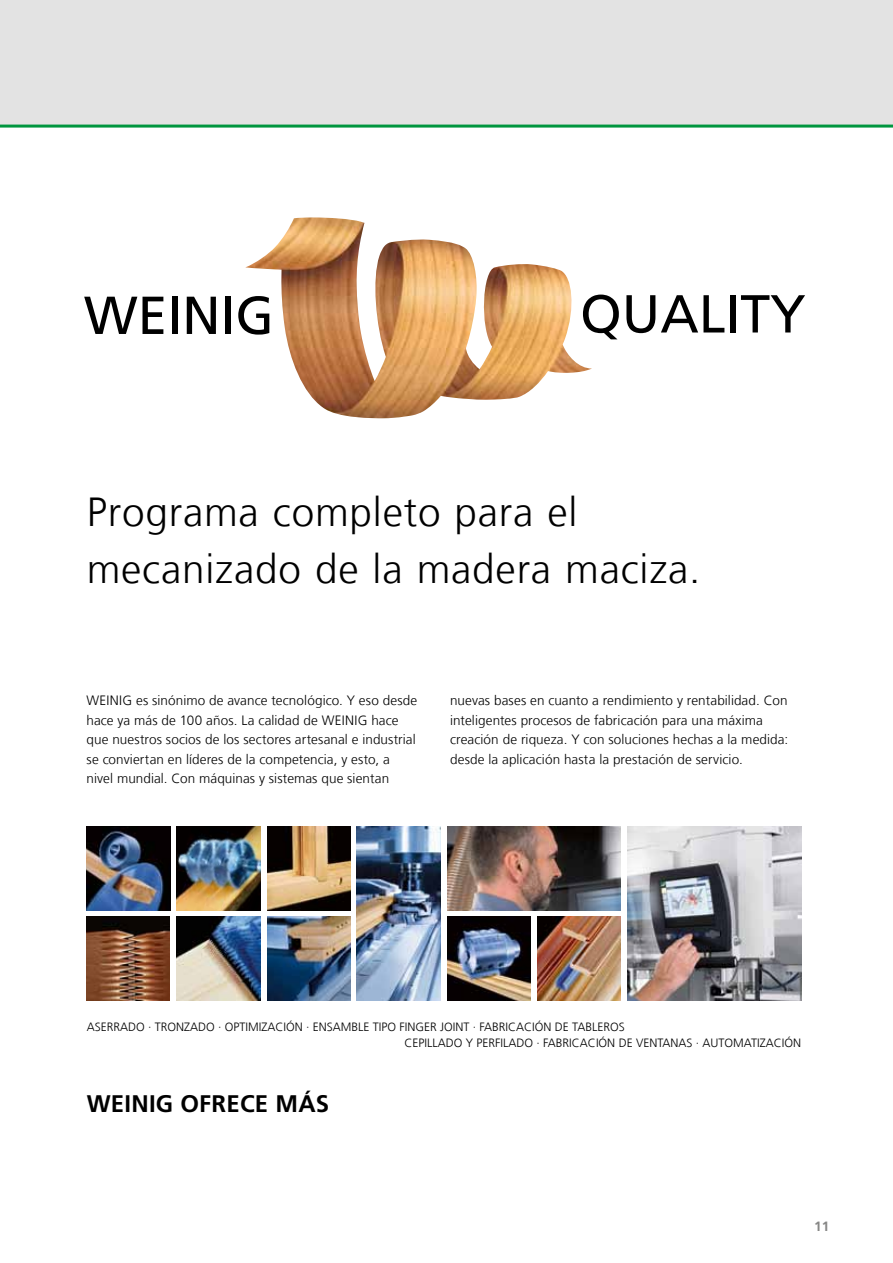
<style>
.page{position:relative;width:893px;height:1263px;background:#fff}
.page>*{position:absolute;margin:0;border:0;box-sizing:border-box;transform-origin:0 0}
.t1{font:300 40.5px/57px "Frutiger LT Com";letter-spacing:.02em;color:#000}
.t2{font:700 24px "Frutiger LT Com";letter-spacing:.01em;color:#000}
.t3{font:300 13.5px/19.5px "Frutiger LT Com";letter-spacing:.01em;color:#000}
.t4{font:700 13.5px "Frutiger LT Com";color:#878786}
.t5{font:300 12px/16.5px "Frutiger LT Com";color:#000}
</style>
<div class="page">
<div style="left:0;top:0;width:893px;height:126px;background:#e3e3e3"></div>
<hr style="left:0;top:125px;width:893px;height:3px;background:#00963f">
<svg style="left:592px;top:295px;width:27px;height:44px"></svg>
<svg style="left:626px;top:295px;width:29px;height:38px"></svg>
<svg style="left:661px;top:295px;width:63px;height:37px"></svg>
<div style="left:730px;top:295px;width:6px;height:37px;background:#000"></div>
<svg style="left:741px;top:295px;width:64px;height:37px"></svg>
<img style="left:245px;top:217px;width:347px;height:201px">
<svg style="left:84px;top:297px;width:53px;height:37px"></svg>
<svg style="left:143px;top:297px;width:20px;height:37px"></svg>
<div style="left:172px;top:297px;width:5px;height:37px;background:#000"></div>
<svg style="left:187px;top:297px;width:29px;height:37px"></svg>
<div style="left:225px;top:297px;width:6px;height:37px;background:#000"></div>
<svg style="left:238px;top:296px;width:31px;height:39px"></svg>
<img style="left:177px;top:826px;width:83px;height:84px">
<img style="left:87px;top:826px;width:83px;height:84px">
<img style="left:87px;top:916px;width:83px;height:84px">
<img style="left:177px;top:916px;width:83px;height:84px">
<img style="left:357px;top:826px;width:84px;height:174px">
<img style="left:267px;top:826px;width:84px;height:84px">
<img style="left:267px;top:916px;width:84px;height:84px">
<img style="left:627px;top:826px;width:174px;height:174px">
<img style="left:537px;top:917px;width:83px;height:83px">
<img style="left:447px;top:917px;width:83px;height:83px">
<img style="left:447px;top:826px;width:174px;height:84px">
<h1 class="t1" style="left:87px;top:484px;width:615px">Programa completo para el mecanizado de la madera maciza.</h1>
<p class="t3" style="left:87px;top:691px;width:332px">WEINIG es sinónimo de avance tecnológico. Y eso desde hace ya más de 100 años. La calidad de WEINIG hace que nuestros socios de los sectores artesanal e industrial se conviertan en líderes de la competencia, y esto, a nivel mundial. Con máquinas y sistemas que sientan</p>
<p class="t3" style="left:450px;top:691px;width:339px">nuevas bases en cuanto a rendimiento y rentabilidad. Con inteligentes procesos de fabricación para una máxima creación de riqueza. Y con soluciones hechas a la medida: desde la aplicación hasta la prestación de servicio.</p>
<p class="t5" style="left:405px;top:1018px;width:398px;text-indent:-318px">ASERRADO · TRONZADO · OPTIMIZACIÓN · ENSAMBLE TIPO FINGER JOINT · FABRICACIÓN DE TABLEROS<br>CEPILLADO Y PERFILADO · FABRICACIÓN DE VENTANAS · AUTOMATIZACIÓN</p>
<h2 class="t2" style="left:87px;top:1089px;width:244px">WEINIG OFRECE MÁS</h2>
<p class="t4" style="left:814px;top:1218px;width:17px">11</p>
</div>
